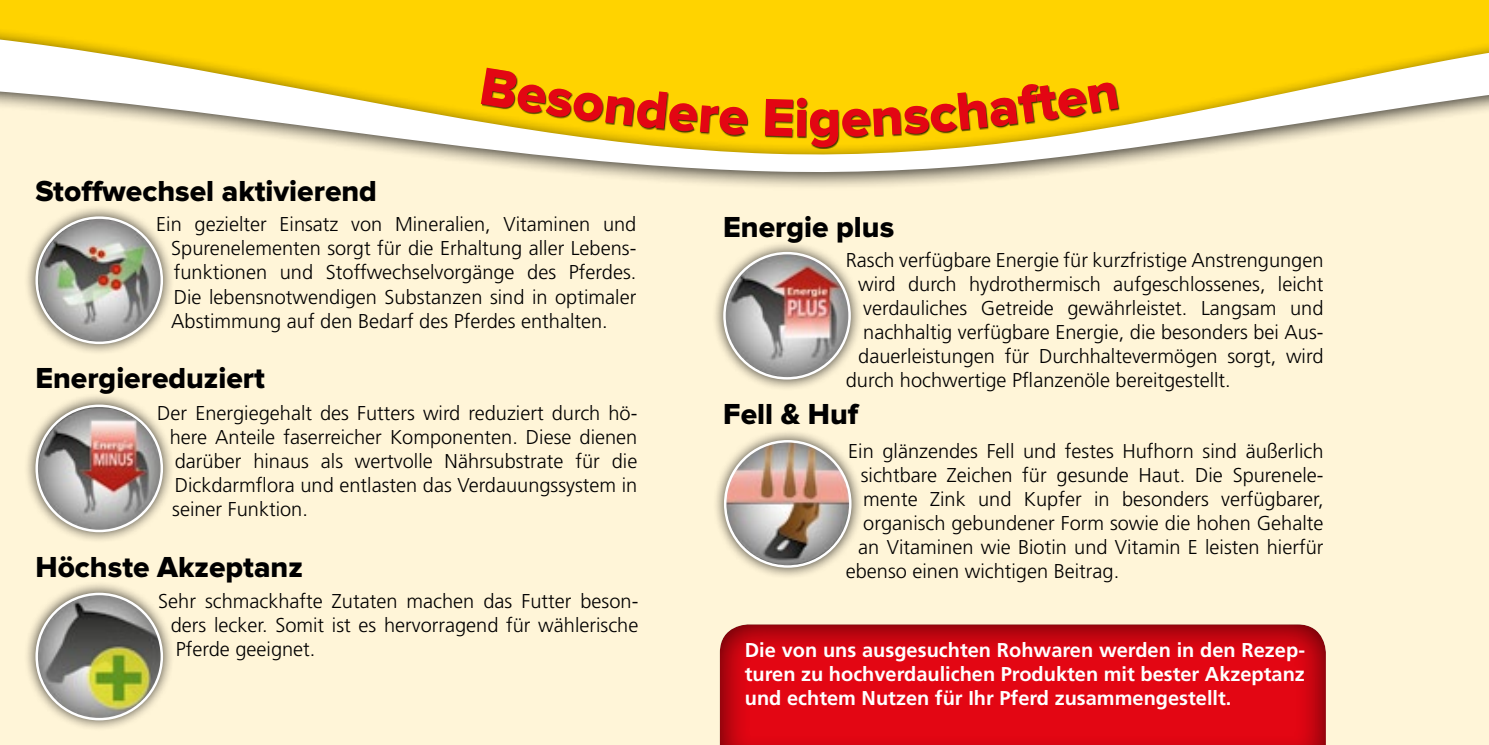
<style>
.page{position:relative;width:1489px;height:745px;background:#fff}
.page>*{position:absolute;margin:0;border:0;box-sizing:border-box;transform-origin:0 0}
.t1{font:55px "Proxima Nova Extrabld";color:#e30613}
.t2{font:30px "Proxima Nova Extrabld";color:#000}
.t3{font:300 20px/24px "Frutiger LT Std";color:#000;text-align:justify}
.t4{font:700 20px/24px "Frutiger LT Std";color:#fff;text-align:justify}
</style>
<div class="page">
<div style="left:0;top:53px;width:1488px;height:691px;background:#fff5d8"></div>
<svg style="left:0;top:0;width:1488px;height:187px;fill:#ffd300"></svg>
<div style="left:711px;top:240px;width:151px;height:150px;background:#000;opacity:.75"></div>
<img style="left:724px;top:253px;width:125px;height:125px;border-radius:63px">
<div style="left:24px;top:205px;width:150px;height:150px;background:#000;opacity:.75"></div>
<img style="left:37px;top:217px;width:125px;height:125px;border-radius:63px">
<div style="left:712px;top:428px;width:150px;height:150px;background:#000;opacity:.75"></div>
<img style="left:725px;top:441px;width:125px;height:125px;border-radius:63px">
<div style="left:24px;top:393px;width:150px;height:150px;background:#000;opacity:.75"></div>
<img style="left:37px;top:405px;width:125px;height:125px;border-radius:63px">
<div style="left:24px;top:581px;width:150px;height:150px;background:#000;opacity:.75"></div>
<img style="left:37px;top:593px;width:125px;height:125px;border-radius:63px">
<div style="left:481px;top:69px;width:638px;height:79px;background:#000;opacity:.75"></div>
<div style="left:718px;top:619px;width:610px;height:125px;background:#000;opacity:.75"></div>
<svg style="left:481px;top:68px;width:267px;height:67px;background:#c8a607"></svg>
<svg style="left:765px;top:98px;width:41px;height:38px;background:#826b00"></svg>
<svg style="left:841px;top:81px;width:277px;height:56px;background:#c1a005"></svg>
<h2 class="t2" style="left:35px;top:177px;width:343px">Stoffwechsel aktivierend</h2>
<h1 class="t1" style="left:808px;top:93px;width:34px">g</h1>
<p class="t3" style="left:156px;top:213px;width:481px">Ein gezielter Einsatz von Mineralien, Vitaminen und</p>
<h2 class="t2" style="left:723px;top:213px;width:172px">Energie plus</h2>
<p class="t3" style="left:171px;top:237px;width:466px">Spurenelementen sorgt für die Erhaltung aller Lebens&shy;funktionen und Stoffwechselvorgänge des Pferdes.<br>Die lebensnotwendigen Substanzen sind in optimaler Abstimmung auf den Bedarf des Pferdes enthalten.</p>
<p class="t3" style="left:845px;top:248px;width:479px">Rasch verfügbare Energie für kurzfristige Anstrengungen</p>
<p class="t3" style="left:858px;top:272px;width:466px">wird durch hydrothermisch aufgeschlossenes, leicht</p>
<p class="t3" style="left:863px;top:296px;width:461px">verdauliches Getreide gewährleistet. Langsam und</p>
<p class="t3" style="left:863px;top:320px;width:461px">nachhaltig verfügbare Energie, die besonders bei Aus-</p>
<p class="t3" style="left:858px;top:344px;width:466px">dauerleistungen für Durchhaltevermögen sorgt, wird</p>
<p class="t3" style="left:845px;top:368px;width:386px">durch hochwertige Pflanzenöle bereitgestellt.</p>
<h2 class="t2" style="left:35px;top:364px;width:231px">Energiereduziert</h2>
<p class="t3" style="left:170px;top:400px;width:469px;text-indent:-13px">Der Energiegehalt des Futters wird reduziert durch hö&shy;here Anteile faserreicher Komponenten. Diese dienen darüber hinaus als wertvolle Nährsubstrate für die Dickdarmflora und entlasten das Verdauungssystem in seiner Funktion.</p>
<h2 class="t2" style="left:35px;top:553px;width:269px">Höchste Akzeptanz</h2>
<p class="t3" style="left:171px;top:588px;width:469px;text-indent:-12px">Sehr schmackhafte Zutaten machen das Futter beson&shy;ders lecker. Somit ist es hervorragend für wählerische Pferde geeignet.</p>
<h2 class="t2" style="left:723px;top:400px;width:137px">Fell &amp; Huf</h2>
<p class="t3" style="left:848px;top:438px;width:476px">Ein glänzendes Fell und festes Hufhorn sind äußerlich</p>
<p class="t3" style="left:860px;top:462px;width:464px">sichtbare Zeichen für gesunde Haut. Die Spurenele-</p>
<p class="t3" style="left:863px;top:486px;width:462px">mente Zink und Kupfer in besonders verfügbarer,</p>
<p class="t3" style="left:863px;top:510px;width:461px">organisch gebundener Form sowie die hohen Gehalte</p>
<p class="t3" style="left:858px;top:534px;width:466px">an Vitaminen wie Biotin und Vitamin E leisten hierfür</p>
<p class="t3" style="left:845px;top:558px;width:275px">ebenso einen wichtigen Beitrag.</p>
<p class="t4" style="left:744px;top:637px;width:561px">Die von uns ausgesuchten Rohwaren werden in den Rezep&shy;turen zu hochverdaulichen Produkten mit bester Akzeptanz und echtem Nutzen für Ihr Pferd zusammengestellt.</p>
</div>
